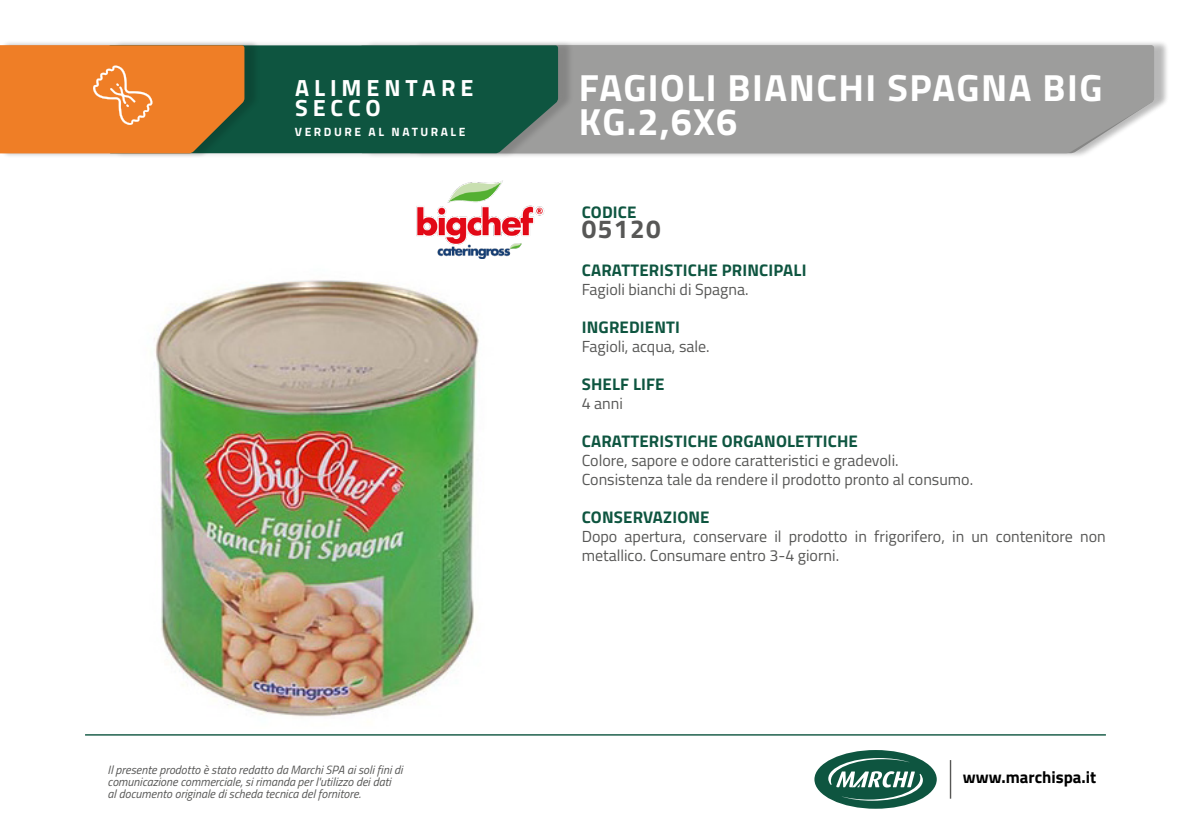
<style>
.page{position:relative;width:1191px;height:840px;background:#fff}
.page>*{position:absolute;margin:0;border:0;box-sizing:border-box;transform-origin:0 0}
.t1{font:700 37.8px/34.2px "Titillium Web";letter-spacing:.04em;color:#fff}
.t2{font:700 26px "Titillium Web";letter-spacing:.06em;color:#575756}
.t3{font:700 23.4px "Titillium Web";letter-spacing:.21em;color:#fff}
.t4{font:700 16.8px "Titillium Web";letter-spacing:.01em;color:#0e5540}
.t5{font:700 16.8px "Titillium Web";color:#000}
.t6{font:16px/19px "Titillium Web";color:#575756}
.t7{font:italic 12px/12px "Titillium Web";color:#575756}
.t8{font:700 12px "Titillium Web";letter-spacing:.21em;color:#fff}
</style>
<div class="page">
<div style="left:365px;top:40px;width:804px;height:118px;background:#000;opacity:.15"></div>
<div style="left:574px;top:45px;width:580px;height:108px;background:#9d9d9c"></div>
<div style="left:113px;top:40px;width:461px;height:118px;background:#000;opacity:.15"></div>
<div style="left:260px;top:45px;width:298px;height:108px;background:#0e5540"></div>
<div style="left:0;top:40px;width:260px;height:118px;background:#000;opacity:.15"></div>
<svg style="left:0;top:45px;width:244px;height:108px"></svg>
<img style="left:154px;top:280px;width:325px;height:437px">
<img style="left:416px;top:180px;width:129px;height:78px">
<hr style="left:949px;top:759px;width:2px;height:39px;background:#575756">
<div style="left:814px;top:749px;width:122px;height:59px;background:#0e5540;border-radius:50%"></div>
<svg style="left:828px;top:757px;width:95px;height:43px"></svg>
<hr style="left:85px;top:733px;width:1021px;height:2px;background:#0e5540">
<p class="t3" style="left:295px;top:70px;width:180px">ALIMENTARE</p>
<p class="t3" style="left:295px;top:89px;width:87px">SECCO</p>
<p class="t8" style="left:295px;top:122px;width:172px">VERDURE AL NATURALE</p>
<p class="t7" style="left:108px;top:762px;width:296px">Il presente prodotto è stato redatto da Marchi SPA ai soli fini di comunicazione commerciale, si rimanda per l'utilizzo dei dati<br>al documento originale di scheda tecnica del fornitore.</p>
<p class="t1" style="left:578px;top:69px;width:525px">FAGIOLI BIANCHI SPAGNA BIG<br>KG.2,6X6</p>
<p class="t1" style="left:582px;top:71px;width:473px">LE CAMEMBERT LONG LIFE<br>G.1 5 24</p>
<p class="t4" style="left:582px;top:199px;width:56px">CODICE</p>
<p class="t2" style="left:581px;top:208px;width:81px">05120</p>
<p class="t4" style="left:582px;top:257px;width:226px">CARATTERISTICHE PRINCIPALI</p>
<p class="t6" style="left:581px;top:279px;width:168px">Fagioli bianchi di Spagna.</p>
<p class="t4" style="left:582px;top:314px;width:100px">INGREDIENTI</p>
<p class="t6" style="left:581px;top:336px;width:129px">Fagioli, acqua, sale.</p>
<p class="t4" style="left:582px;top:371px;width:84px">SHELF LIFE</p>
<p class="t6" style="left:581px;top:393px;width:43px">4 anni</p>
<p class="t4" style="left:582px;top:428px;width:278px">CARATTERISTICHE ORGANOLETTICHE</p>
<p class="t6" style="left:581px;top:450px;width:318px">Colore, sapore e odore caratteristici e gradevoli.</p>
<p class="t6" style="left:581px;top:469px;width:393px">Consistenza tale da rendere il prodotto pronto al consumo.</p>
<p class="t4" style="left:582px;top:504px;width:129px">CONSERVAZIONE</p>
<p class="t6" style="left:581px;top:526px;width:526px">Dopo apertura, conservare il prodotto in frigorifero, in un contenitore non metallico. Consumare entro 3-4 giorni.</p>
<p class="t5" style="left:963px;top:764px;width:135px">www.marchispa.it</p>
</div>
